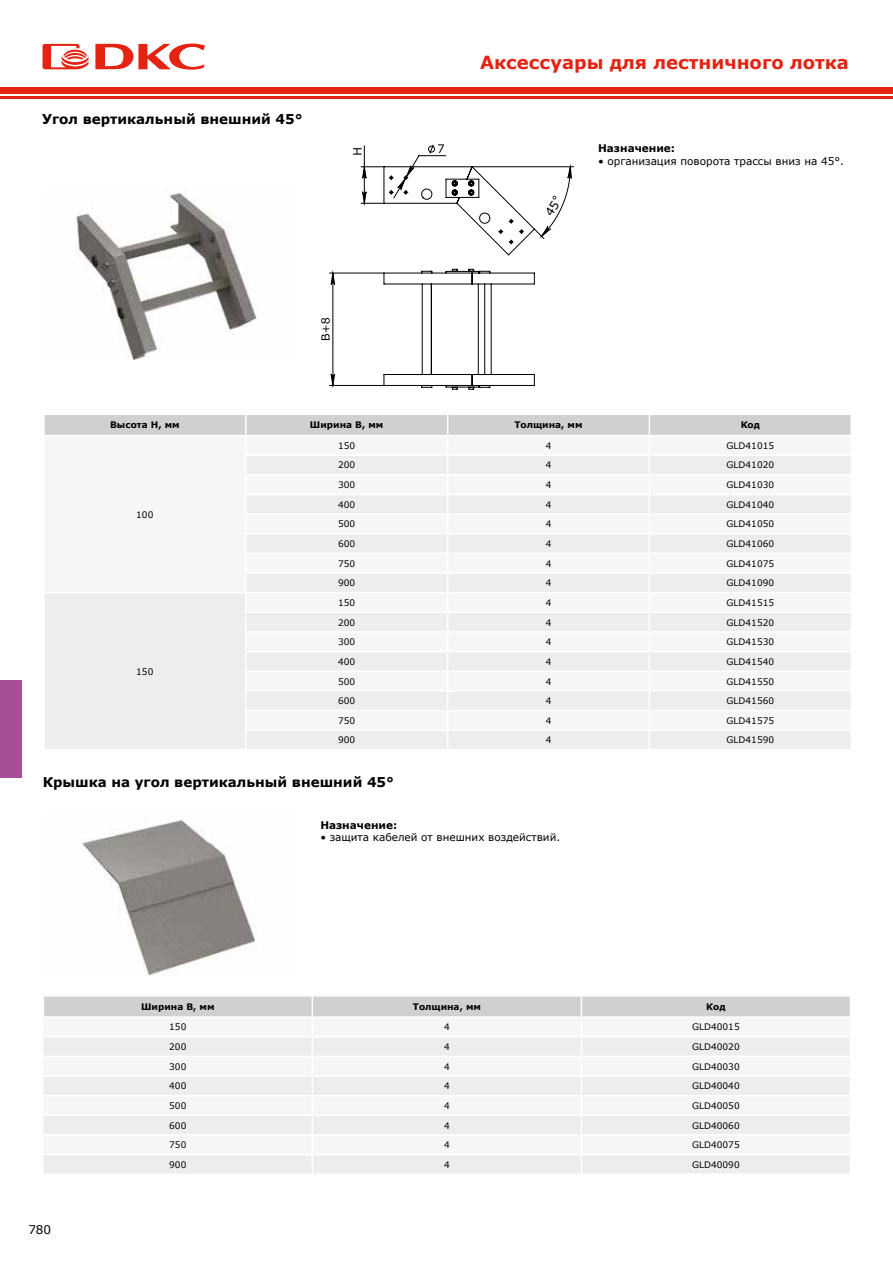
<style>
.page{position:relative;width:893px;height:1263px;background:#fff}
.page>*{position:absolute;margin:0;border:0;box-sizing:border-box;transform-origin:0 0}
.t1{font:700 18px "Verdana";color:#e42313}
.t2{font:700 13.5px "Verdana";color:#000}
.t3{font:12px "Verdana";color:#000}
.t4{font:10.5px "Verdana";color:#000}
.t5{font:700 10.5px "Verdana";color:#000}
.t6{font:9px "Verdana";color:#000}
.t7{font:700 9px "Verdana";color:#000}
</style>
<div class="page">
<div style="left:0;top:87px;width:893px;height:6px;background:#e42313"></div>
<hr style="left:0;top:96px;width:893px;height:3px;background:#e42313">
<svg style="left:43px;top:44px;width:46px;height:25px"></svg>
<svg style="left:95px;top:44px;width:110px;height:26px"></svg>
<div style="left:0;top:680px;width:22px;height:98px;background:#a84d97"></div>
<svg style="left:44px;top:415px;width:807px;height:334px"></svg>
<svg style="left:43px;top:996px;width:807px;height:177px"></svg>
<hr style="left:581px;top:1154px;width:270px;height:1px;background:#fff">
<img style="left:76px;top:190px;width:181px;height:170px">
<svg style="left:329px;top:145px;width:245px;height:241px"></svg>
<svg style="left:321px;top:273px;width:14px;height:112px"></svg>
<svg style="left:363px;top:167px;width:3px;height:36px"></svg>
<svg style="left:383px;top:166px;width:152px;height:224px"></svg>
<img style="left:82px;top:820px;width:175px;height:156px">
<svg style="left:542px;top:167px;width:29px;height:69px"></svg>
<h2 class="t2" style="left:42px;top:110px;width:262px">Угол вертикальный внешний 45°</h2>
<h1 class="t1" style="left:480px;top:50px;width:370px">Аксессуары для лестничного лотка</h1>
<p class="t5" style="left:598px;top:141px;width:79px">Назначение:</p>
<p class="t4" style="left:598px;top:154px;width:247px">• организация поворота трассы вниз на 45°.</p>
<p class="t7" style="left:110px;top:419px;width:71px">Высота Н, мм</p>
<p class="t7" style="left:310px;top:419px;width:75px">Ширина В, мм</p>
<p class="t7" style="left:514px;top:419px;width:70px">Толщина, мм</p>
<p class="t7" style="left:741px;top:419px;width:21px">Код</p>
<p class="t6" style="left:136px;top:508px;width:19px">100</p>
<p class="t6" style="left:136px;top:665px;width:19px">150</p>
<p class="t6" style="left:338px;top:439px;width:19px">150</p>
<p class="t6" style="left:546px;top:439px;width:7px">4</p>
<p class="t6" style="left:727px;top:439px;width:49px">GLD41015</p>
<p class="t6" style="left:338px;top:459px;width:19px">200</p>
<p class="t6" style="left:546px;top:459px;width:7px">4</p>
<p class="t6" style="left:727px;top:459px;width:49px">GLD41020</p>
<p class="t6" style="left:338px;top:479px;width:19px">300</p>
<p class="t6" style="left:546px;top:479px;width:7px">4</p>
<p class="t6" style="left:727px;top:479px;width:49px">GLD41030</p>
<p class="t6" style="left:338px;top:498px;width:19px">400</p>
<p class="t6" style="left:546px;top:498px;width:7px">4</p>
<p class="t6" style="left:727px;top:498px;width:49px">GLD41040</p>
<p class="t6" style="left:338px;top:518px;width:19px">500</p>
<p class="t6" style="left:546px;top:518px;width:7px">4</p>
<p class="t6" style="left:727px;top:518px;width:49px">GLD41050</p>
<p class="t6" style="left:338px;top:538px;width:19px">600</p>
<p class="t6" style="left:546px;top:538px;width:7px">4</p>
<p class="t6" style="left:727px;top:538px;width:49px">GLD41060</p>
<p class="t6" style="left:338px;top:557px;width:19px">750</p>
<p class="t6" style="left:546px;top:557px;width:7px">4</p>
<p class="t6" style="left:727px;top:557px;width:49px">GLD41075</p>
<p class="t6" style="left:338px;top:577px;width:19px">900</p>
<p class="t6" style="left:546px;top:577px;width:7px">4</p>
<p class="t6" style="left:727px;top:577px;width:49px">GLD41090</p>
<p class="t6" style="left:338px;top:596px;width:19px">150</p>
<p class="t6" style="left:546px;top:596px;width:7px">4</p>
<p class="t6" style="left:727px;top:596px;width:49px">GLD41515</p>
<p class="t6" style="left:338px;top:616px;width:19px">200</p>
<p class="t6" style="left:546px;top:616px;width:7px">4</p>
<p class="t6" style="left:727px;top:616px;width:49px">GLD41520</p>
<p class="t6" style="left:338px;top:636px;width:19px">300</p>
<p class="t6" style="left:546px;top:636px;width:7px">4</p>
<p class="t6" style="left:727px;top:636px;width:49px">GLD41530</p>
<p class="t6" style="left:338px;top:655px;width:19px">400</p>
<p class="t6" style="left:546px;top:655px;width:7px">4</p>
<p class="t6" style="left:727px;top:655px;width:49px">GLD41540</p>
<p class="t6" style="left:338px;top:675px;width:19px">500</p>
<p class="t6" style="left:546px;top:675px;width:7px">4</p>
<p class="t6" style="left:727px;top:675px;width:49px">GLD41550</p>
<p class="t6" style="left:338px;top:695px;width:19px">600</p>
<p class="t6" style="left:546px;top:695px;width:7px">4</p>
<p class="t6" style="left:727px;top:695px;width:49px">GLD41560</p>
<p class="t6" style="left:338px;top:714px;width:19px">750</p>
<p class="t6" style="left:546px;top:714px;width:7px">4</p>
<p class="t6" style="left:727px;top:714px;width:49px">GLD41575</p>
<p class="t6" style="left:338px;top:734px;width:19px">900</p>
<p class="t6" style="left:546px;top:734px;width:7px">4</p>
<p class="t6" style="left:727px;top:734px;width:49px">GLD41590</p>
<h2 class="t2" style="left:43px;top:772px;width:353px">Крышка на угол вертикальный внешний 45°</h2>
<p class="t5" style="left:320px;top:817px;width:79px">Назначение:</p>
<p class="t4" style="left:320px;top:830px;width:241px">• защита кабелей от внешних воздействий.</p>
<h3 class="t3" style="left:28px;top:1221px;width:24px">780</h3>
<p class="t7" style="left:141px;top:1000px;width:75px">Ширина В, мм</p>
<p class="t7" style="left:413px;top:1000px;width:70px">Толщина, мм</p>
<p class="t7" style="left:706px;top:1000px;width:21px">Код</p>
<p class="t6" style="left:169px;top:1021px;width:19px">150</p>
<p class="t6" style="left:444px;top:1021px;width:7px">4</p>
<p class="t6" style="left:692px;top:1021px;width:49px">GLD40015</p>
<p class="t6" style="left:169px;top:1040px;width:19px">200</p>
<p class="t6" style="left:444px;top:1040px;width:7px">4</p>
<p class="t6" style="left:692px;top:1040px;width:49px">GLD40020</p>
<p class="t6" style="left:169px;top:1060px;width:19px">300</p>
<p class="t6" style="left:444px;top:1060px;width:7px">4</p>
<p class="t6" style="left:692px;top:1060px;width:49px">GLD40030</p>
<p class="t6" style="left:169px;top:1080px;width:19px">400</p>
<p class="t6" style="left:444px;top:1080px;width:7px">4</p>
<p class="t6" style="left:692px;top:1080px;width:49px">GLD40040</p>
<p class="t6" style="left:169px;top:1099px;width:19px">500</p>
<p class="t6" style="left:444px;top:1099px;width:7px">4</p>
<p class="t6" style="left:692px;top:1099px;width:49px">GLD40050</p>
<p class="t6" style="left:169px;top:1119px;width:19px">600</p>
<p class="t6" style="left:444px;top:1119px;width:7px">4</p>
<p class="t6" style="left:692px;top:1119px;width:49px">GLD40060</p>
<p class="t6" style="left:169px;top:1139px;width:19px">750</p>
<p class="t6" style="left:444px;top:1139px;width:7px">4</p>
<p class="t6" style="left:692px;top:1139px;width:49px">GLD40075</p>
<p class="t6" style="left:169px;top:1158px;width:19px">900</p>
<p class="t6" style="left:444px;top:1158px;width:7px">4</p>
<p class="t6" style="left:692px;top:1158px;width:49px">GLD40090</p>
</div>
